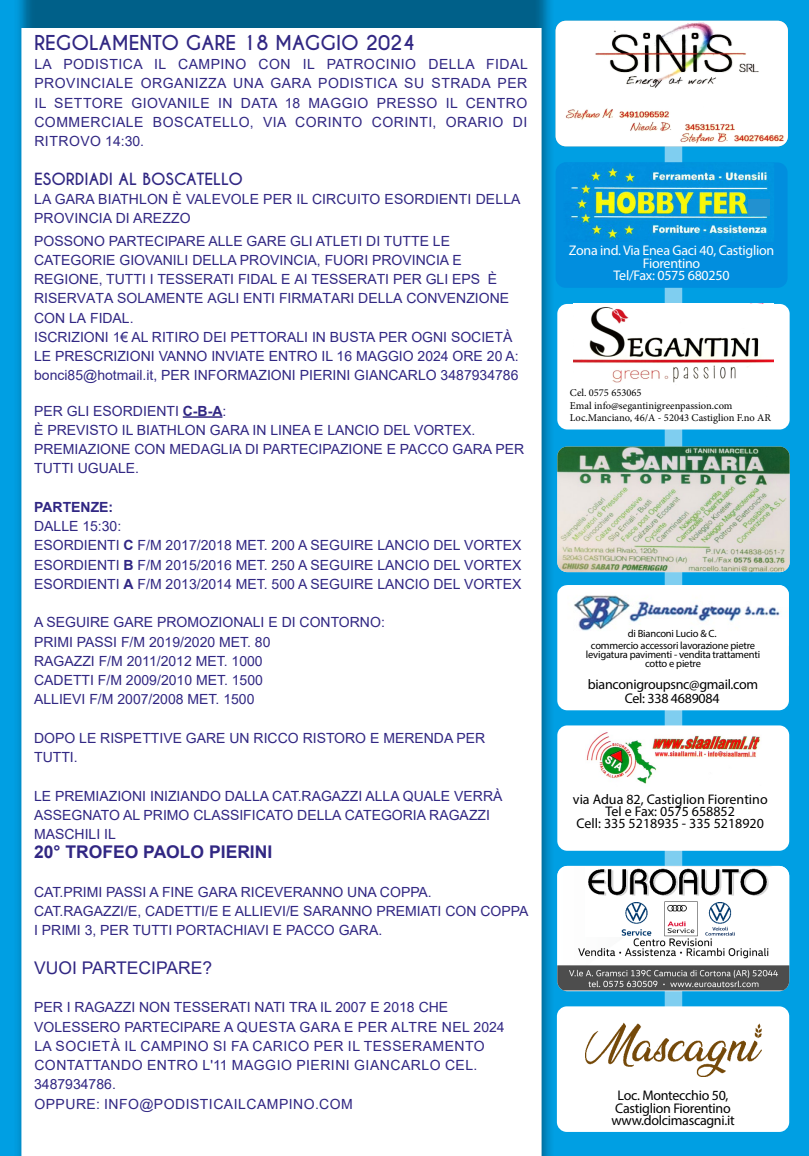
<style>
.page{position:relative;width:809px;height:1156px;background:#009fe3}
.page>*{position:absolute;margin:0;border:0;box-sizing:border-box;transform-origin:0 0}
.t1{font:700 19.25px "Caviar Dreams";color:#312783}
.t2{font:700 17.5px "Arial";color:#312783}
.t3{font:17.5px "Arial";color:#312783}
.t4{font:700 15.75px "Caviar Dreams";color:#312783}
.t5{font:14px/19.2px "Arial";color:#312783}
.t6{font:14px/19.2px "Arial";letter-spacing:.035em;color:#312783}
.t7{font:14px/12.2px "Myriad Pro";letter-spacing:-.02em;color:#000;text-align:center}
.t8{font:14px/12.2px "Myriad Pro";color:#000;text-align:center}
.t9{font:14px/12.2px "Myriad Pro";letter-spacing:-.02em;color:#fff;text-align:center}
.t10{font:700 14px "Arial";color:#312783}
.t11{font:10.5px/12.2px "Myriad Pro";letter-spacing:-.02em;color:#000;text-align:center}
.t12{font:10.5px/12.6px "Minion Pro";color:#000}
.s1{font-weight:700}
</style>
<div class="page">
<div style="left:13px;top:0;width:542px;height:1156px;background:#000;opacity:.4"></div>
<div style="left:21px;top:29px;width:520px;height:1127px;background:#fff"></div>
<svg style="left:664px;top:146px;width:18px;height:860px;background:#7dccee"></svg>
<div style="left:557px;top:304px;width:232px;height:125px;background:#fff;border-radius:10px"></div>
<img style="left:573px;top:307px;width:200px;height:76px">
<img style="left:557px;top:447px;width:232px;height:125px">
<div style="left:557px;top:585px;width:232px;height:125px;background:#fff;border-radius:10px"></div>
<img style="left:567px;top:585px;width:221px;height:46px">
<hr style="left:183px;top:416px;width:39px;height:2px;background:#312783">
<div style="left:557px;top:725px;width:232px;height:126px;background:#fff;border-radius:10px"></div>
<img style="left:557px;top:866px;width:232px;height:124px">
<div style="left:557px;top:1006px;width:232px;height:126px;background:#fff;border-radius:10px"></div>
<img style="left:585px;top:867px;width:184px;height:69px">
<img style="left:586px;top:732px;width:175px;height:52px">
<img style="left:555px;top:21px;width:233px;height:125px">
<div style="left:555px;top:162px;width:232px;height:126px;background:#018ede;border-radius:10px"></div>
<img style="left:570px;top:162px;width:200px;height:79px">
<svg style="left:748px;top:199px;width:21px;height:16px"></svg>
<img style="left:585px;top:1022px;width:176px;height:54px">
<svg style="left:736px;top:307px;width:37px;height:20px"></svg>
<h1 class="t1" style="left:34px;top:31px;width:382px">REGOLAMENTO GARE 18 MAGGIO 2024</h1>
<p class="t5" style="left:34px;top:54px;width:495px;text-align:justify">LA PODISTICA IL CAMPINO CON IL PATROCINIO DELLA FIDAL PROVINCIALE ORGANIZZA UNA GARA PODISTICA SU STRADA PER IL SETTORE GIOVANILE IN DATA 18 MAGGIO PRESSO IL CENTRO COMMERCIALE BOSCATELLO, VIA CORINTO CORINTI, ORARIO DI RITROVO 14:30.</p>
<p class="t4" style="left:34px;top:169px;width:210px">ESORDIADI AL BOSCATELLO</p>
<p class="t5" style="left:34px;top:189px;width:488px">LA GARA BIATHLON È VALEVOLE PER IL CIRCUITO ESORDIENTI DELLA<br>PROVINCIA DI AREZZO</p>
<p class="t5" style="left:34px;top:231px;width:486px">POSSONO PARTECIPARE ALLE GARE GLI ATLETI DI TUTTE LE CATEGORIE GIOVANILI DELLA PROVINCIA, FUORI PROVINCIA E REGIONE, TUTTI I TESSERATI FIDAL E AI TESSERATI PER GLI EPS È RISERVATA SOLAMENTE AGLI ENTI FIRMATARI DELLA CONVENZIONE CON LA FIDAL.<br>ISCRIZIONI 1€ AL RITIRO DEI PETTORALI IN BUSTA PER OGNI SOCIETÀ LE PRESCRIZIONI VANNO INVIATE ENTRO IL 16 MAGGIO 2024 ORE 20 A: bonci85@hotmail.it, PER INFORMAZIONI PIERINI GIANCARLO 3487934786</p>
<p class="t5" style="left:34px;top:401px;width:491px">PER GLI ESORDIENTI <span class="s1">C-B-A</span>:<br>È PREVISTO IL BIATHLON GARA IN LINEA E LANCIO DEL VORTEX.<br>PREMIAZIONE CON MEDAGLIA DI PARTECIPAZIONE E PACCO GARA PER TUTTI UGUALE.</p>
<p class="t10" style="left:34px;top:497px;width:81px">PARTENZE:</p>
<p class="t5" style="left:34px;top:516px;width:489px">DALLE 15:30:<br>ESORDIENTI <span class="s1">C</span> F/M 2017/2018 MET. 200 A SEGUIRE LANCIO DEL VORTEX ESORDIENTI <span class="s1">B</span> F/M 2015/2016 MET. 250 A SEGUIRE LANCIO DEL VORTEX ESORDIENTI <span class="s1">A</span> F/M 2013/2014 MET. 500 A SEGUIRE LANCIO DEL VORTEX</p>
<p class="t5" style="left:34px;top:613px;width:352px">A SEGUIRE GARE PROMOZIONALI E DI CONTORNO:<br>PRIMI PASSI F/M 2019/2020 MET. 80<br>RAGAZZI F/M 2011/2012 MET. 1000<br>CADETTI F/M 2009/2010 MET. 1500<br>ALLIEVI F/M 2007/2008 MET. 1500</p>
<p class="t5" style="left:34px;top:728px;width:452px">DOPO LE RISPETTIVE GARE UN RICCO RISTORO E MERENDA PER<br>TUTTI.</p>
<p class="t5" style="left:34px;top:786px;width:470px">LE PREMIAZIONI INIZIANDO DALLA CAT.RAGAZZI ALLA QUALE VERRÀ<br>ASSEGNATO AL PRIMO CLASSIFICATO DELLA CATEGORIA RAGAZZI<br>MASCHILI IL</p>
<p class="t2" style="left:34px;top:840px;width:240px">20° TROFEO PAOLO PIERINI</p>
<p class="t5" style="left:34px;top:882px;width:495px">CAT.PRIMI PASSI A FINE GARA RICEVERANNO UNA COPPA.<br>CAT.RAGAZZI/E, CADETTI/E E ALLIEVI/E SARANNO PREMIATI CON COPPA<br>I PRIMI 3, PER TUTTI PORTACHIAVI E PACCO GARA.</p>
<p class="t3" style="left:34px;top:956px;width:179px">VUOI PARTECIPARE?</p>
<p class="t6" style="left:34px;top:998px;width:472px">PER I RAGAZZI NON TESSERATI NATI TRA IL 2007 E 2018 CHE VOLESSERO PARTECIPARE A QUESTA GARA E PER ALTRE NEL 2024<br>LA SOCIETÀ IL CAMPINO SI FA CARICO PER IL TESSERAMENTO CONTATTANDO ENTRO L'11 MAGGIO PIERINI GIANCARLO CEL.<br>3487934786.<br>OPPURE: INFO@PODISTICAILCAMPINO.COM</p>
<p class="t9" style="left:569px;top:244px;width:207px">Zona ind. Via Enea Gaci 40, Castiglion<br>Fiorentino<br>Tel/Fax: 0575 680250</p>
<p class="t12" style="left:570px;top:386px;width:202px">Cel. 0575 653065<br>Emal info@segantinigreenpassion.com<br>Loc.Manciano, 46/A - 52043 Castiglion F.no AR</p>
<p class="t11" style="left:591px;top:627px;width:166px">di Bianconi Lucio &amp; C.<br>commercio accessori lavorazione pietre</p>
<p class="t11" style="left:586px;top:650px;width:176px;line-height:8.8px">levigatura pavimenti - vendita trattamenti cotto e pietre</p>
<p class="t7" style="left:588px;top:677px;width:172px;line-height:14px">bianconigroupsnc@gmail.com<br>Cel: 338 4689084</p>
<p class="t8" style="left:573px;top:792px;width:196px">via Adua 82, Castiglion Fiorentino<br>Tel e Fax: 0575 658852<br>Cell: 335 5218935 - 335 5218920</p>
<p class="t7" style="left:611px;top:1089px;width:125px">Loc. Montecchio 50,<br>Castiglion Fiorentino www.dolcimascagni.it</p>
</div>
